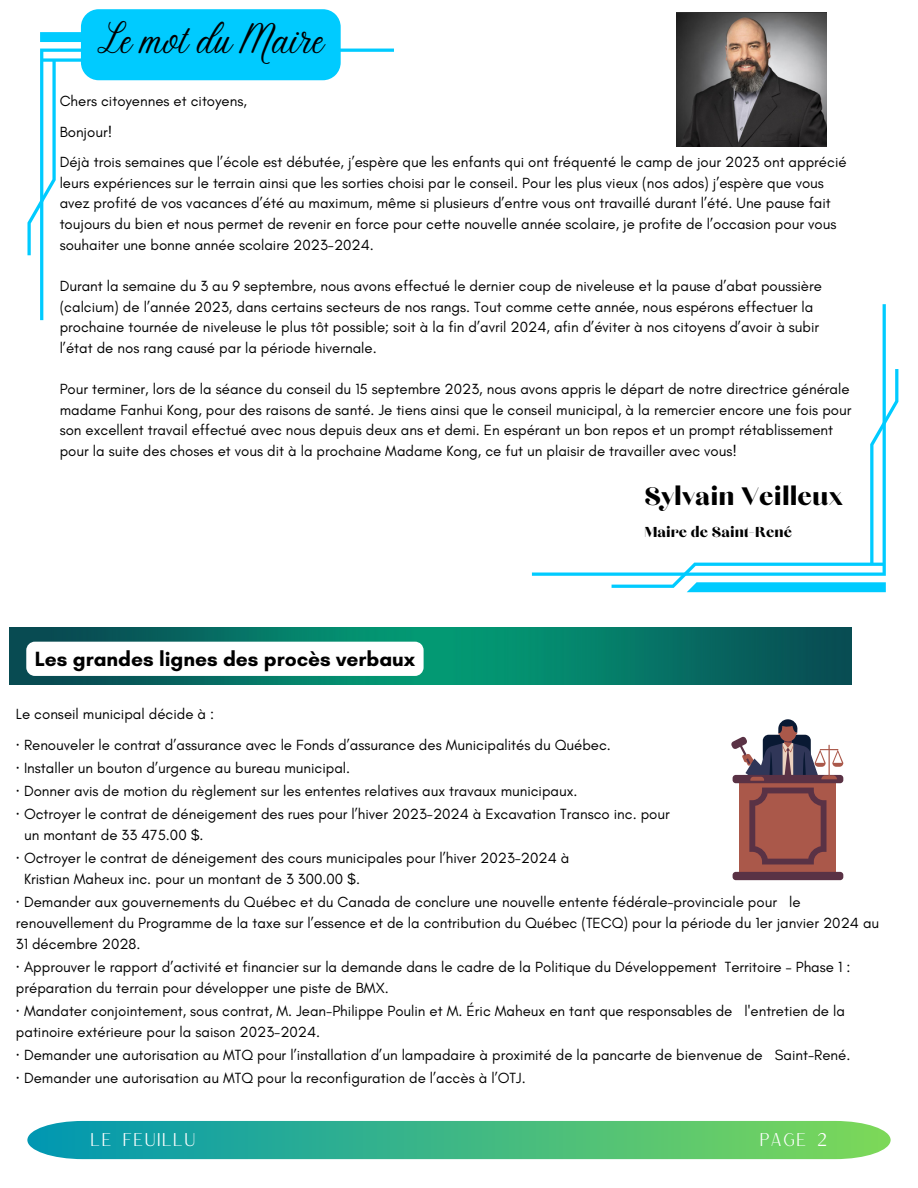
<style>
.page{position:relative;width:918px;height:1188px;background:#fff}
.page>*{position:absolute;margin:0;border:0;box-sizing:border-box;transform-origin:0 0}
.t1{font:44.25px "Stoic";color:#000}
.t2{font:31.5px "Chloe";color:#000}
.t3{font:700 21px "Glacial Indifference";color:#000}
.t4{font:18px "Chloe";color:#000}
.t5{font:18px "Versailles";color:#fff}
.t6{font:15px/20.7px "Glacial Indifference";color:#000}
.s1{font-family:"Noto Sans"}
</style>
<div class="page">
<svg style="left:40px;top:49px;width:354px;height:271px"></svg>
<svg style="left:27px;top:1121px;width:864px;height:38px;background:#44b988"></svg>
<svg style="left:532px;top:304px;width:354px;height:272px"></svg>
<svg style="left:612px;top:369px;width:286px;height:223px"></svg>
<svg style="left:731px;top:719px;width:112px;height:161px"></svg>
<img style="left:9px;top:627px;width:843px;height:58px">
<img style="left:677px;top:12px;width:150px;height:134px">
<svg style="left:27px;top:9px;width:314px;height:246px"></svg>
<svg style="left:26px;top:642px;width:398px;height:34px"></svg>
<p class="t1" style="left:99px;top:18px;width:226px">Le mot du Maire</p>
<p class="t6" style="left:60px;top:90px;width:189px">Chers citoyennes et citoyens,</p>
<p class="t6" style="left:60px;top:121px;width:54px">Bonjour!</p>
<p class="t6" style="left:60px;top:152px;width:788px">Déjà trois semaines que l’école est débutée, j’espère que les enfants qui ont fréquenté le camp de jour 2023 ont apprécié leurs expériences sur le terrain ainsi que les sorties choisi par le conseil. Pour les plus vieux (nos ados) j’espère que vous avez profité de vos vacances d’été au maximum, même si plusieurs d’entre vous ont travaillé durant l’été. Une pause fait toujours du bien et nous permet de revenir en force pour cette nouvelle année scolaire, je profite de l’occasion pour vous souhaiter une bonne année scolaire 2023-2024.</p>
<p class="t6" style="left:60px;top:275px;width:764px">Durant la semaine du 3 au 9 septembre, nous avons effectué le dernier coup de niveleuse et la pause d’abat poussière (calcium) de l’année 2023, dans certains secteurs de nos rangs. Tout comme cette année, nous espérons effectuer la prochaine tournée de niveleuse le plus tôt possible; soit à la fin d’avril 2024, afin d’éviter à nos citoyens d’avoir à subir l’état de nos rang causé par la période hivernale.</p>
<p class="t6" style="left:60px;top:378px;width:793px">Pour terminer, lors de la séance du conseil du 15 septembre 2023, nous avons appris le départ de notre directrice générale madame Fanhui Kong, pour des raisons de santé. Je tiens ainsi que le conseil municipal, à la remercier encore une fois pour son excellent travail effectué avec nous depuis deux ans et demi. En espérant un bon repos et un prompt rétablissement pour la suite des choses et vous dit à la prochaine Madame Kong, ce fut un plaisir de travailler avec vous!</p>
<p class="t2" style="left:644px;top:482px;width:200px">Sylvain Veilleux</p>
<p class="t4" style="left:644px;top:524px;width:149px">Maire de Saint-René</p>
<p class="t3" style="left:35px;top:646px;width:382px">Les grandes lignes des procès verbaux</p>
<p class="t6" style="left:16px;top:703px;width:200px">Le conseil municipal décide à :</p>
<p class="t6" style="left:16px;top:735px;width:597px"><span class="s1">·</span> Renouveler le contrat d’assurance avec le Fonds d’assurance des Municipalités du Québec.</p>
<p class="t6" style="left:16px;top:758px;width:336px"><span class="s1">·</span> Installer un bouton d’urgence au bureau municipal.</p>
<p class="t6" style="left:16px;top:781px;width:563px"><span class="s1">·</span> Donner avis de motion du règlement sur les ententes relatives aux travaux municipaux.</p>
<p class="t6" style="left:16px;top:804px;width:655px"><span class="s1">·</span> Octroyer le contrat de déneigement des rues pour l’hiver 2023-2024 à Excavation Transco inc. pour</p>
<p class="t6" style="left:24px;top:825px;width:181px">un montant de 33 475.00 $.</p>
<p class="t6" style="left:16px;top:848px;width:555px"><span class="s1">·</span> Octroyer le contrat de déneigement des cours municipales pour l’hiver 2023-2024 à</p>
<p class="t6" style="left:24px;top:869px;width:338px">Kristian Maheux inc. pour un montant de 3 300.00 $.</p>
<p class="t6" style="left:16px;top:892px;width:865px"><span class="s1">·</span> Demander aux gouvernements du Québec et du Canada de conclure une nouvelle entente fédérale-provinciale pour le renouvellement du Programme de la taxe sur l’essence et de la contribution du Québec (TECQ) pour la période du 1er janvier 2024 au</p>
<p class="t6" style="left:16px;top:934px;width:126px">31 décembre 2028.</p>
<p class="t6" style="left:16px;top:957px;width:836px"><span class="s1">·</span> Approuver le rapport d’activité et financier sur la demande dans le cadre de la Politique du Développement Territoire – Phase 1 : préparation du terrain pour développer une piste de BMX.</p>
<p class="t6" style="left:16px;top:1001px;width:831px"><span class="s1">·</span> Mandater conjointement, sous contrat, M. Jean-Philippe Poulin et M. Éric Maheux en tant que responsables de l'entretien de la patinoire extérieure pour la saison 2023-2024.</p>
<p class="t6" style="left:16px;top:1045px;width:836px"><span class="s1">·</span> Demander une autorisation au MTQ pour l’installation d’un lampadaire à proximité de la pancarte de bienvenue de Saint-René.</p>
<p class="t6" style="left:16px;top:1068px;width:511px"><span class="s1">·</span> Demander une autorisation au MTQ pour la reconfiguration de l’accès à l’OTJ.</p>
<p class="t5" style="left:90px;top:1128px;width:108px">LE FEUILLU</p>
<p class="t5" style="left:759px;top:1128px;width:71px">PAGE 2</p>
</div>
